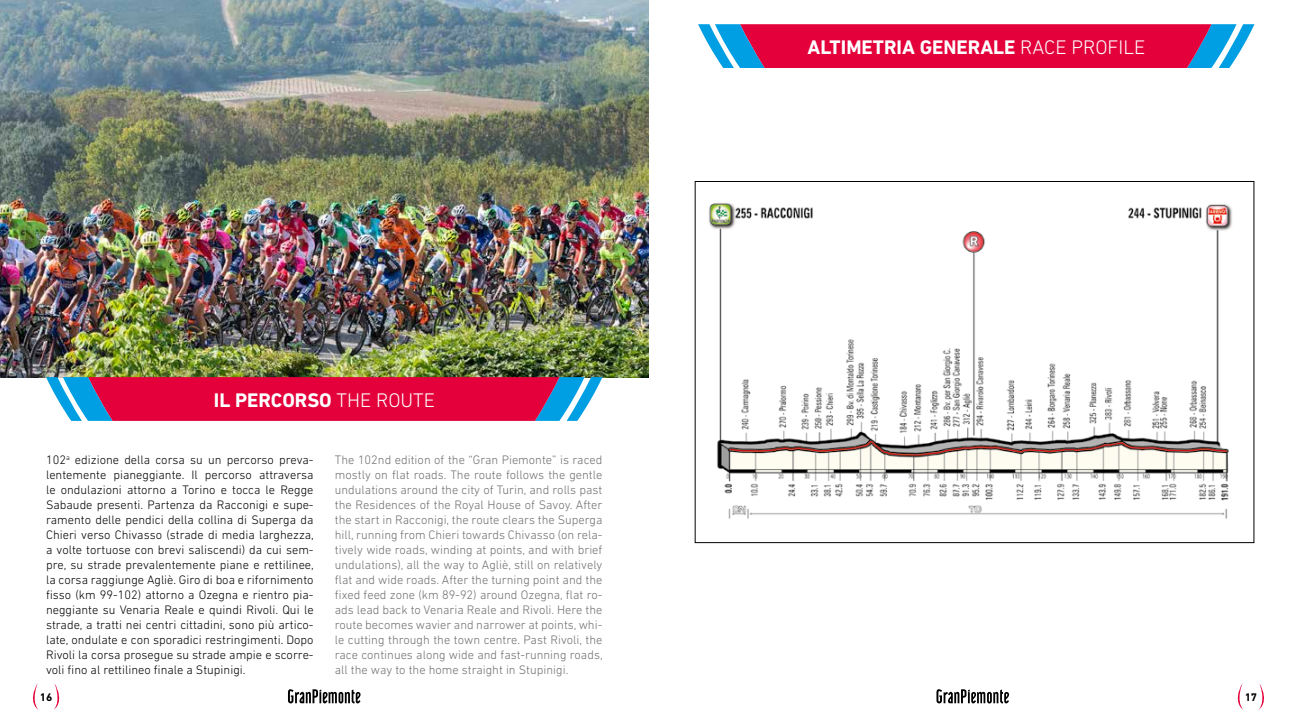
<style>
.page{position:relative;width:1297px;height:720px;background:#fff}
.page>*{position:absolute;margin:0;border:0;box-sizing:border-box;transform-origin:0 0}
.t1{font:700 20px "DIN Next LT Pro";color:#fff}
.t2{font:300 12.5px/15px "DIN Next LT Pro";color:#706f6f;text-align:justify}
.t3{font:300 12.5px/15px "DIN Next LT Pro";color:#000;text-align:justify}
.t4{font:700 11.25px "DIN Next LT Pro";color:#000}
.s1{font-weight:300}
</style>
<div class="page">
<svg style="left:936px;top:689px;width:73px;height:14px"></svg>
<svg style="left:288px;top:689px;width:72px;height:14px"></svg>
<img style="left:0;top:0;width:648px;height:377px">
<img style="left:709px;top:203px;width:523px;height:316px">
<svg style="left:46px;top:377px;width:556px;height:43px;background:#c6245d"></svg>
<svg style="left:698px;top:24px;width:556px;height:44px;background:#c7265e"></svg>
<svg style="left:1259px;top:683px;width:5px;height:26px"></svg>
<svg style="left:54px;top:683px;width:6px;height:26px"></svg>
<svg style="left:1237px;top:683px;width:6px;height:26px"></svg>
<svg style="left:33px;top:683px;width:5px;height:26px"></svg>
<h1 class="t1" style="left:214px;top:388px;width:223px">IL PERCORSO <span class="s1">THE ROUTE</span></h1>
<h1 class="t1" style="left:807px;top:35px;width:339px">ALTIMETRIA GENERALE <span class="s1">RACE PROFILE</span></h1>
<p class="t3" style="left:46px;top:451px;width:269px">102<sup>a</sup> edizione della corsa su un percorso preva&shy;lentemente pianeggiante. Il percorso attraversa le ondulazioni attorno a Torino e tocca le Regge Sabaude presenti. Partenza da Racconigi e supe&shy;ramento delle pendici della collina di Superga da Chieri verso Chivasso (strade di media larghezza, a volte tortuose con brevi saliscendi) da cui sem&shy;pre, su strade prevalentemente piane e rettilinee, la corsa raggiunge Agliè. Giro di boa e rifornimento fisso (km 99-102) attorno a Ozegna e rientro pia&shy;neggiante su Venaria Reale e quindi Rivoli. Qui le strade, a tratti nei centri cittadini, sono più artico&shy;late, ondulate e con sporadici restringimenti. Dopo Rivoli la corsa prosegue su strade ampie e scorre&shy;voli fino al rettilineo finale a Stupinigi.</p>
<p class="t2" style="left:335px;top:451px;width:269px">The 102nd edition of the “Gran Piemonte” is raced mostly on flat roads. The route follows the gentle undulations around the city of Turin, and rolls past the Residences of the Royal House of Savoy. After the start in Racconigi, the route clears the Superga hill, running from Chieri towards Chivasso (on rela&shy;tively wide roads, winding at points, and with brief undulations), all the way to Agliè, still on relatively flat and wide roads. After the turning point and the fixed feed zone (km 89-92) around Ozegna, flat ro&shy;ads lead back to Venaria Reale and Rivoli. Here the route becomes wavier and narrower at points, whi&shy;le cutting through the town centre. Past Rivoli, the race continues along wide and fast-running roads, all the way to the home straight in Stupinigi.</p>
<p class="t4" style="left:40px;top:690px;width:14px">16</p>
<p class="t4" style="left:1245px;top:690px;width:14px">17</p>
</div>
